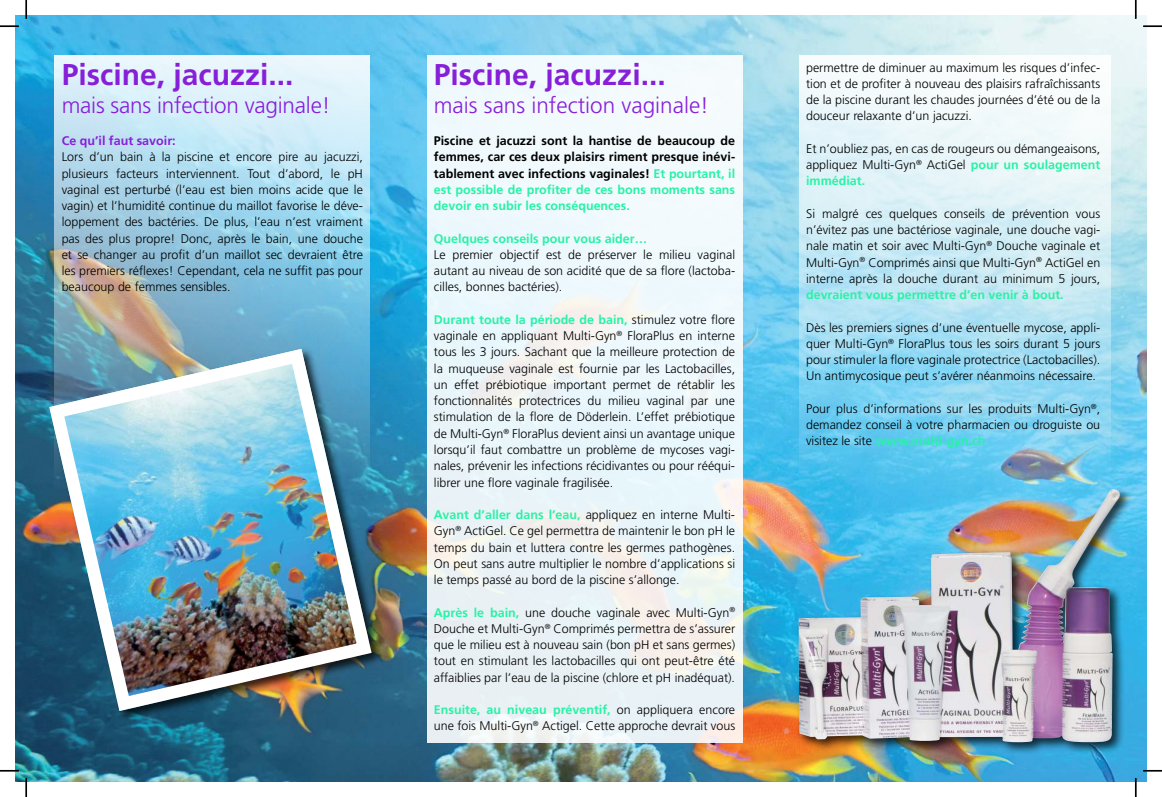
<style>
.page{position:relative;width:1162px;height:797px;background:#fff}
.page>*{position:absolute;margin:0;border:0;box-sizing:border-box;transform-origin:0 0}
.t1{font:700 30px "Frutiger";color:#871fd9}
.t2{font:300 22.5px "Frutiger";letter-spacing:-.005em;color:#871fd9}
.t3{font:300 12.5px/16.2px "Frutiger";color:#000;text-align:justify}
.t4{font:700 12.5px/16.2px "Frutiger";color:#000;text-align:justify}
.t5{font:700 12.5px "Frutiger";color:#29f2a6}
.t6{font:700 12.5px "Frutiger";color:#871fd9}
.s1{color:#29f2a6}
.s2{font-weight:700;color:#29f2a6}
</style>
<div class="page">
<img style="left:16px;top:16px;width:1130px;height:765px">
<svg style="left:55px;top:55px;width:315px;height:687px"></svg>
<svg style="left:799px;top:55px;width:312px;height:430px"></svg>
<div style="left:427px;top:55px;width:315px;height:687px;background:linear-gradient(to bottom,#f1fbff,#eaf1f3)"></div>
<div style="left:795px;top:485px;width:337px;height:269px;background:#000;opacity:.75"></div>
<img style="left:798px;top:491px;width:315px;height:251px">
<img style="left:42px;top:341px;width:337px;height:377px">
<svg style="left:0;top:25px;width:19px;height:2px"></svg>
<svg style="left:1143px;top:25px;width:19px;height:2px"></svg>
<svg style="left:0;top:770px;width:19px;height:1px"></svg>
<svg style="left:1143px;top:770px;width:19px;height:1px"></svg>
<svg style="left:25px;top:0;width:2px;height:19px"></svg>
<svg style="left:25px;top:778px;width:2px;height:19px"></svg>
<svg style="left:1135px;top:0;width:1px;height:19px"></svg>
<svg style="left:1135px;top:778px;width:1px;height:19px"></svg>
<h1 class="t1" style="left:62px;top:62px;width:233px">Piscine, jacuzzi...</h1>
<h2 class="t2" style="left:62px;top:95px;width:270px">mais sans infection vaginale!</h2>
<p class="t6" style="left:62px;top:135px;width:115px">Ce qu’il faut savoir:</p>
<p class="t3" style="left:62px;top:150px;width:303px">Lors d’un bain à la piscine et encore pire au jacuzzi, plusieurs facteurs interviennent. Tout d’abord, le pH vaginal est perturbé (l’eau est bien moins acide que le vagin) et l’humidité continue du maillot favorise le déve&shy;loppement des bactéries. De plus, l’eau n’est vraiment pas des plus propre! Donc, après le bain, une douche et se changer au profit d’un maillot sec devraient être les premiers réflexes! Cependant, cela ne suffit pas pour beaucoup de femmes sensibles.</p>
<h1 class="t1" style="left:434px;top:62px;width:233px">Piscine, jacuzzi...</h1>
<h2 class="t2" style="left:434px;top:95px;width:277px">mais sans infection vaginale!</h2>
<p class="t4" style="left:434px;top:134px;width:303px">Piscine et jacuzzi sont la hantise de beaucoup de femmes, car ces deux plaisirs riment presque inévi&shy;tablement avec infections vaginales! <span class="s1">Et pourtant, il est possible de profiter de ces bons moments sans devoir en subir les conséquences.</span></p>
<p class="t5" style="left:434px;top:233px;width:215px">Quelques conseils pour vous aider…</p>
<p class="t3" style="left:434px;top:247px;width:303px">Le premier objectif est de préserver le milieu vaginal autant au niveau de son acidité que de sa flore (lactoba&shy;cilles, bonnes bactéries).</p>
<p class="t3" style="left:434px;top:312px;width:303px"><span class="s2">Durant toute la période de bain,</span> stimulez votre flore vaginale en appliquant Multi-Gyn<sup>®</sup> FloraPlus en interne tous les 3 jours. Sachant que la meilleure protection de la muqueuse vaginale est fournie par les Lactobacilles, un effet prébiotique important permet de rétablir les fonctionnalités protectrices du milieu vaginal par une stimulation de la flore de Döderlein. L’effet prébiotique de Multi-Gyn<sup>®</sup> FloraPlus devient ainsi un avantage unique lorsqu’il faut combattre un problème de mycoses vagi&shy;nales, prévenir les infections récidivantes ou pour rééqui&shy;librer une flore vaginale fragilisée.</p>
<p class="t3" style="left:434px;top:507px;width:303px"><span class="s2">Avant d’aller dans l’eau,</span> appliquez en interne Multi-Gyn<sup>®</sup> ActiGel. Ce gel permettra de maintenir le bon pH le temps du bain et luttera contre les germes pathogènes.<br>On peut sans autre multiplier le nombre d’applications si le temps passé au bord de la piscine s’allonge.</p>
<p class="t3" style="left:434px;top:605px;width:303px"><span class="s2">Après le bain,</span> une douche vaginale avec Multi-Gyn<sup>® </sup>Douche et Multi-Gyn<sup>®</sup> Comprimés permettra de s’assurer que le milieu est à nouveau sain (bon pH et sans germes) tout en stimulant les lactobacilles qui ont peut-être été affaiblies par l’eau de la piscine (chlore et pH inadéquat).</p>
<p class="t3" style="left:434px;top:702px;width:303px"><span class="s2">Ensuite, au niveau préventif,</span> on appliquera encore une fois Multi-Gyn<sup>®</sup> Actigel. Cette approche devrait vous</p>
<p class="t3" style="left:806px;top:60px;width:296px">permettre de diminuer au maximum les risques d’infec&shy;tion et de profiter à nouveau des plaisirs rafraîchissants de la piscine durant les chaudes journées d’été ou de la douceur relaxante d’un jacuzzi.</p>
<p class="t3" style="left:806px;top:141px;width:296px">Et n’oubliez pas, en cas de rougeurs ou démangeaisons, appliquez Multi-Gyn<sup>®</sup> ActiGel <span class="s2">pour un soulagement immédiat.</span></p>
<p class="t3" style="left:806px;top:206px;width:296px">Si malgré ces quelques conseils de prévention vous n’évitez pas une bactériose vaginale, une douche vagi&shy;nale matin et soir avec Multi-Gyn<sup>®</sup> Douche vaginale et Multi-Gyn<sup>®</sup> Comprimés ainsi que Multi-Gyn<sup>®</sup> ActiGel en interne après la douche durant au minimum 5 jours,</p>
<p class="t5" style="left:806px;top:289px;width:259px">devraient vous permettre d’en venir à bout.</p>
<p class="t3" style="left:806px;top:320px;width:296px">Dès les premiers signes d’une éventuelle mycose, appli&shy;quer Multi-Gyn<sup>®</sup> FloraPlus tous les soirs durant 5 jours pour stimuler la flore vaginale protectrice (Lactobacilles).<br>Un antimycosique peut s’avérer néanmoins nécessaire.</p>
<p class="t3" style="left:806px;top:401px;width:296px">Pour plus d’informations sur les produits Multi-Gyn<sup>®</sup>, demandez conseil à votre pharmacien ou droguiste ou visitez le site <span class="s2">www.multi-gyn.ch</span></p>
</div>
